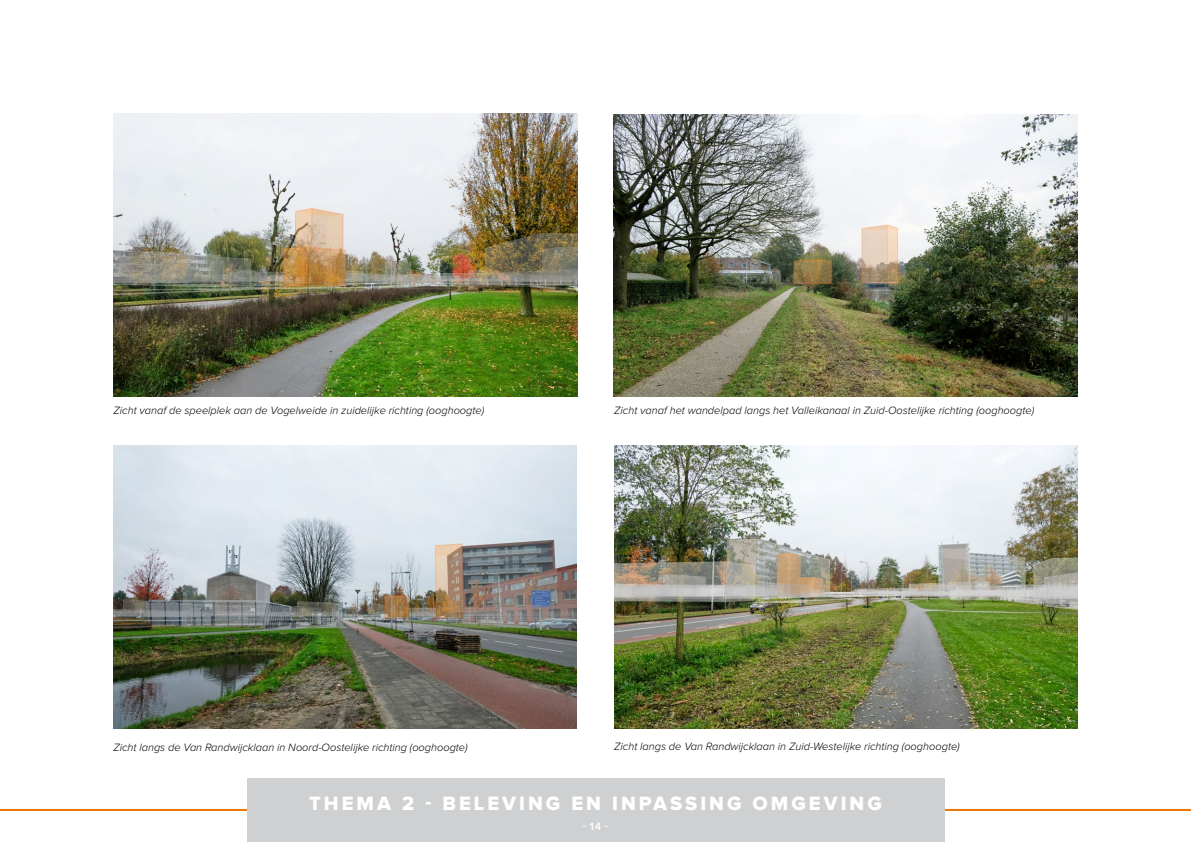
<style>
.page{position:relative;width:1191px;height:842px;background:#fff}
.page>*{position:absolute;margin:0;border:0;box-sizing:border-box;transform-origin:0 0}
.t1{font:20px "Proxima Nova Extrabld";letter-spacing:.15em;color:#fff}
.t2{font:italic 300 11px "Proxima Nova";color:#000}
.t3{font:600 11px "Proxima Nova";color:#fff}
</style>
<div class="page">
<hr style="left:0;top:809px;width:1191px;height:2px;background:#ed7509">
<div style="left:247px;top:778px;width:697px;height:64px;background:#cfd0d1"></div>
<img style="left:114px;top:445px;width:463px;height:283px">
<img style="left:614px;top:114px;width:463px;height:283px">
<img style="left:113px;top:113px;width:464px;height:284px">
<img style="left:614px;top:445px;width:463px;height:284px">
<p class="t2" style="left:114px;top:402px;width:372px">Zicht vanaf de speelplek aan de Vogelweide in zuidelijke richting (ooghoogte)</p>
<p class="t2" style="left:614px;top:402px;width:421px">Zicht vanaf het wandelpad langs het Valleikanaal in Zuid-Oostelijke richting (ooghoogte)</p>
<p class="t2" style="left:113px;top:739px;width:356px">Zicht langs de Van Randwijcklaan in Noord-Oostelijke richting (ooghoogte)</p>
<p class="t2" style="left:614px;top:738px;width:347px">Zicht langs de Van Randwijcklaan in Zuid-Westelijke richting (ooghoogte)</p>
<h1 class="t1" style="left:309px;top:794px;width:574px">THEMA 2 - BELEVING EN INPASSING OMGEVING</h1>
<p class="t3" style="left:582px;top:822px;width:27px">- 14 -</p>
</div>
